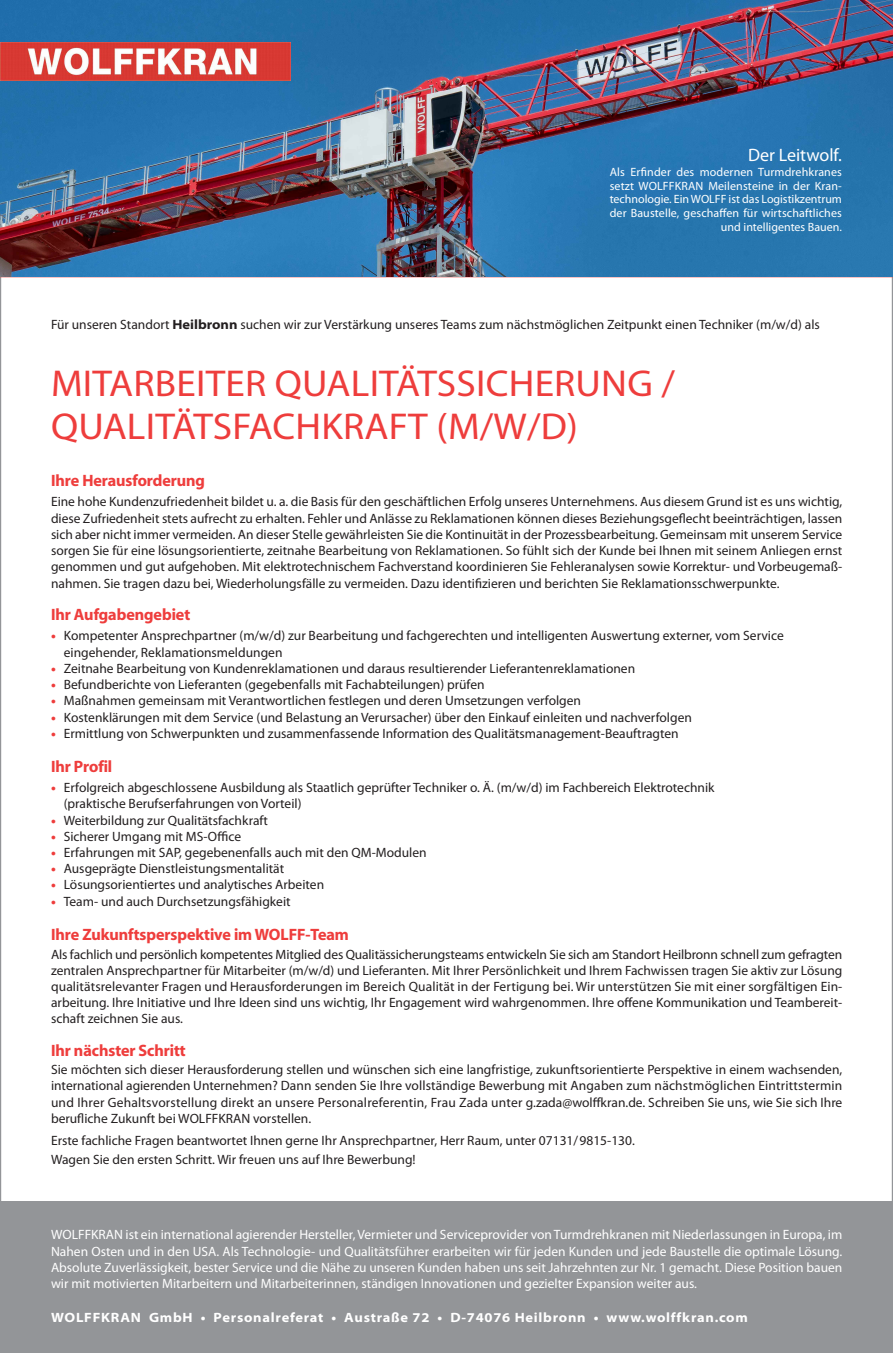
<style>
.page{position:relative;width:893px;height:1353px;background:#fff}
.page>*{position:absolute;margin:0;border:0;box-sizing:border-box;transform-origin:0 0}
.t1{font:37.5px/43.2px "Myriad Pro";letter-spacing:.005em;color:#ee3d3c;scale:1.05 1}
.t2{font:18px "Myriad Pro";color:#fff}
.t3{font:16.5px "Myriad Headline";color:#ee3d3c}
.t4{font:13.5px/16.2px "Myriad Pro";color:#231f20;text-align:justify}
.t5{font:13.5px/16.2px "Myriad Pro";color:#fff;text-align:justify}
.t6{font:700 semi-expanded 13.5px "Myriad Pro";letter-spacing:.055em;color:#fff}
.t7{font:12px/13.5px "Myriad Pro";letter-spacing:.01em;color:#fff;text-align:right}
.s1{font-weight:700;font-stretch:semi-expanded}
.s2{font-weight:700;font-stretch:semi-expanded;color:#ee3d3c}
</style>
<div class="page">
<div style="left:0;top:1201px;width:893px;height:151px;background:#939598"></div>
<hr style="left:0;top:276px;width:893px;height:1px;background:#ee3d3c">
<img style="left:0;top:0;width:893px;height:276px">
<img style="left:0;top:43px;width:291px;height:38px">
<h2 class="t2" style="left:748px;top:148px;width:95px">Der Leitwolf.</h2>
<p class="t7" style="left:610px;top:167px;width:234px">Als Erfinder des modernen Turmdrehkranes setzt WOLFFKRAN Meilensteine in der Kran&shy;technologie. Ein WOLFF ist das Logistikzentrum der Baustelle, geschaffen für wirtschaftliches und intelligentes Bauen.</p>
<p class="t4" style="left:51px;top:317px;width:770px">Für unseren Standort <span class="s1">Heilbronn</span> suchen wir zur Verstärkung unseres Teams zum nächstmöglichen Zeitpunkt einen Techniker (m/w/d) als</p>
<h1 class="t1" style="left:51px;top:364px;width:596px">MITARBEITER QUALITÄTSSICHERUNG /<br>QUALITÄTSFACHKRAFT (M/W/D)</h1>
<p class="t3" style="left:51px;top:474px;width:155px">Ihre Herausforderung</p>
<p class="t4" style="left:51px;top:495px;width:793px">Eine hohe Kundenzufriedenheit bildet u. a. die Basis für den geschäftlichen Erfolg unseres Unternehmens. Aus diesem Grund ist es uns wichtig, diese Zufriedenheit stets aufrecht zu erhalten. Fehler und Anlässe zu Reklamationen können dieses Beziehungsgeflecht beeinträchtigen, lassen sich aber nicht immer vermeiden. An dieser Stelle gewährleisten Sie die Kontinuität in der Prozessbearbeitung. Gemeinsam mit unserem Service sorgen Sie für eine lösungsorientierte, zeitnahe Bearbeitung von Reklamationen. So fühlt sich der Kunde bei Ihnen mit seinem Anliegen ernst genommen und gut aufgehoben. Mit elektrotechnischem Fachverstand koordinieren Sie Fehleranalysen sowie Korrektur- und Vorbeugemaß&shy;nahmen. Sie tragen dazu bei, Wiederholungsfälle zu vermeiden. Dazu identifizieren und berichten Sie Reklamationsschwerpunkte.</p>
<p class="t3" style="left:51px;top:608px;width:141px">Ihr Aufgabengebiet</p>
<p class="t4" style="left:64px;top:629px;width:721px;text-indent:-13px"><span class="s2">•</span> Kompetenter Ansprechpartner (m/w/d) zur Bearbeitung und fachgerechten und intelligenten Auswertung externer, vom Service eingehender, Reklamationsmeldungen</p>
<p class="t4" style="left:51px;top:661px;width:586px"><span class="s2">•</span> Zeitnahe Bearbeitung von Kundenreklamationen und daraus resultierender Lieferantenreklamationen</p>
<p class="t4" style="left:51px;top:677px;width:435px"><span class="s2">•</span> Befundberichte von Lieferanten (gegebenfalls mit Fachabteilungen) prüfen</p>
<p class="t4" style="left:51px;top:693px;width:532px"><span class="s2">•</span> Maßnahmen gemeinsam mit Verantwortlichen festlegen und deren Umsetzungen verfolgen</p>
<p class="t4" style="left:51px;top:710px;width:642px"><span class="s2">•</span> Kostenklärungen mit dem Service (und Belastung an Verursacher) über den Einkauf einleiten und nachverfolgen</p>
<p class="t4" style="left:51px;top:726px;width:629px"><span class="s2">•</span> Ermittlung von Schwerpunkten und zusammenfassende Information des Qualitätsmanagement-Beauftragten</p>
<p class="t3" style="left:51px;top:760px;width:63px">Ihr Profil</p>
<p class="t4" style="left:64px;top:780px;width:652px;text-indent:-13px"><span class="s2">•</span> Erfolgreich abgeschlossene Ausbildung als Staatlich geprüfter Techniker o. Ä. (m/w/d) im Fachbereich Elektrotechnik (praktische Berufserfahrungen von Vorteil)</p>
<p class="t4" style="left:51px;top:812px;width:219px"><span class="s2">•</span> Weiterbildung zur Qualitätsfachkraft</p>
<p class="t4" style="left:51px;top:829px;width:192px"><span class="s2">•</span> Sicherer Umgang mit MS-Office</p>
<p class="t4" style="left:51px;top:845px;width:377px"><span class="s2">•</span> Erfahrungen mit SAP, gegebenenfalls auch mit den QM-Modulen</p>
<p class="t4" style="left:51px;top:861px;width:235px"><span class="s2">•</span> Ausgeprägte Dienstleistungsmentalität</p>
<p class="t4" style="left:51px;top:877px;width:275px"><span class="s2">•</span> Lösungsorientiertes und analytisches Arbeiten</p>
<p class="t4" style="left:51px;top:893px;width:241px"><span class="s2">•</span> Team- und auch Durchsetzungsfähigkeit</p>
<p class="t3" style="left:51px;top:927px;width:299px">Ihre Zukunftsperspektive im WOLFF-Team</p>
<p class="t4" style="left:51px;top:946px;width:793px">Als fachlich und persönlich kompetentes Mitglied des Qualitässicherungsteams entwickeln Sie sich am Standort Heilbronn schnell zum gefragten zentralen Ansprechpartner für Mitarbeiter (m/w/d) und Lieferanten. Mit Ihrer Persönlichkeit und Ihrem Fachwissen tragen Sie aktiv zur Lösung qualitätsrelevanter Fragen und Herausforderungen im Bereich Qualität in der Fertigung bei. Wir unterstützen Sie mit einer sorgfältigen Ein&shy;arbeitung. Ihre Initiative und Ihre Ideen sind uns wichtig, Ihr Engagement wird wahrgenommen. Ihre offene Kommunikation und Teambereit&shy;schaft zeichnen Sie aus.</p>
<p class="t3" style="left:51px;top:1044px;width:136px">Ihr nächster Schritt</p>
<p class="t4" style="left:51px;top:1062px;width:793px">Sie möchten sich dieser Herausforderung stellen und wünschen sich eine langfristige, zukunftsorientierte Perspektive in einem wachsenden, international agierenden Unternehmen? Dann senden Sie Ihre vollständige Bewerbung mit Angaben zum nächstmöglichen Eintrittstermin und Ihrer Gehaltsvorstellung direkt an unsere Personalreferentin, Frau Zada unter g.zada@wolffkran.de. Schreiben Sie uns, wie Sie sich Ihre berufliche Zukunft bei WOLFFKRAN vorstellen.</p>
<p class="t4" style="left:51px;top:1132px;width:585px;line-height:18.3px">Erste fachliche Fragen beantwortet Ihnen gerne Ihr Ansprechpartner, Herr Raum, unter 07131/9815-130.<br>Wagen Sie den ersten Schritt. Wir freuen uns auf Ihre Bewerbung!</p>
<p class="t5" style="left:51px;top:1227px;width:793px">WOLFFKRAN ist ein international agierender Hersteller, Vermieter und Serviceprovider von Turmdrehkranen mit Niederlassungen in Europa, im Nahen Osten und in den USA. Als Technologie- und Qualitätsführer erarbeiten wir für jeden Kunden und jede Baustelle die optimale Lösung.<br>Absolute Zuverlässigkeit, bester Service und die Nähe zu unseren Kunden haben uns seit Jahrzehnten zur Nr. 1 gemacht. Diese Position bauen wir mit motivierten Mitarbeitern und Mitarbeiterinnen, ständigen Innovationen und gezielter Expansion weiter aus.</p>
<p class="t6" style="left:51px;top:1311px;width:698px">WOLFFKRAN GmbH • Personalreferat • Austraße 72 • D-74076 Heilbronn • www.wolffkran.com</p>
</div>
